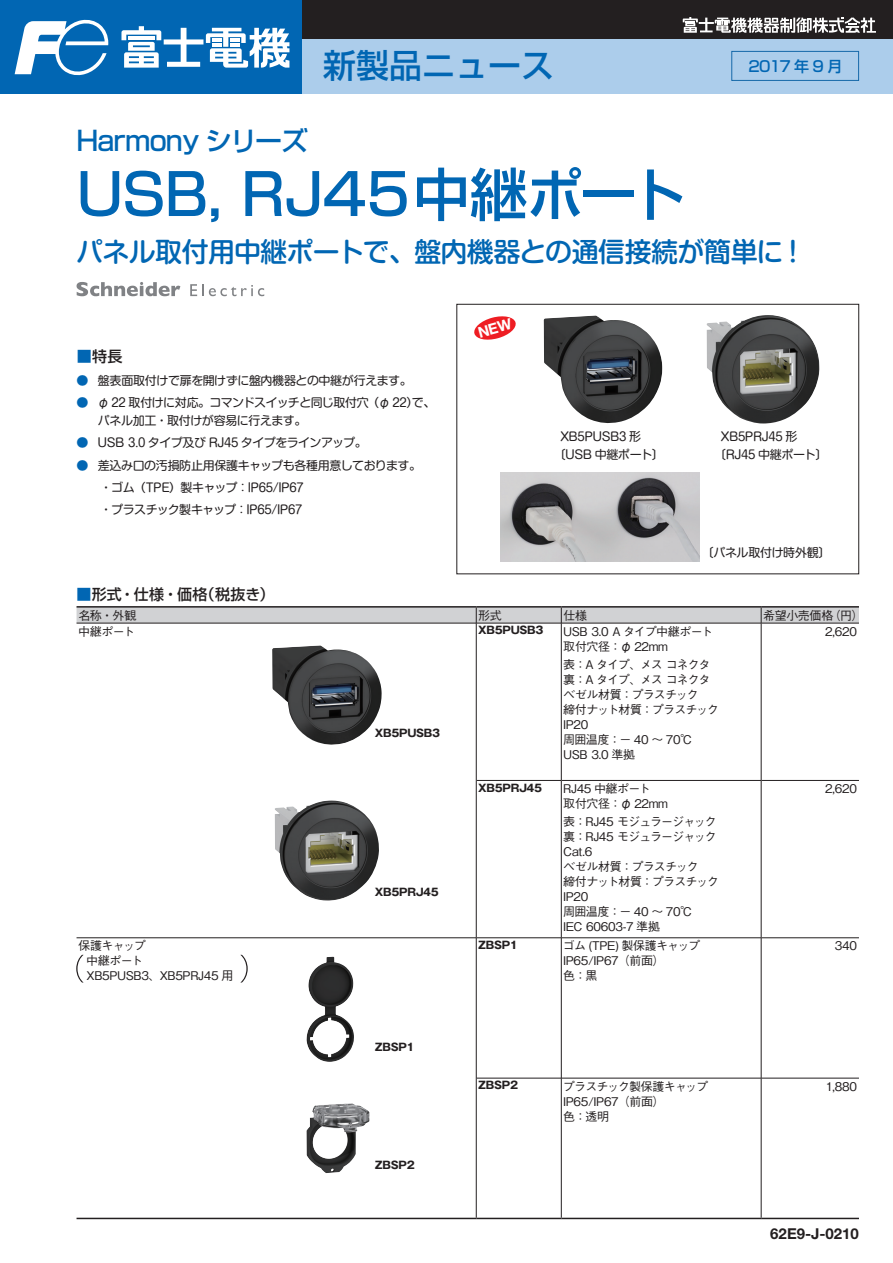
<style>
.page{position:relative;width:893px;height:1263px;background:#fff}
.page>*{position:absolute;margin:0;border:0;box-sizing:border-box;transform-origin:0 0}
.t1{font:500 57px "Shin Go Pro";letter-spacing:-.005em;color:#0166b3}
.t2{font:500 33px "Shin Go Pro";color:#0166b3}
.t3{font:500 27px "Shin M Go Pro";letter-spacing:-.025em;color:#0166b3}
.t4{font:500 27px "Shin Go Pro";letter-spacing:-.03em;color:#0166b3}
.t5{font:500 15px "Shin Go Pro";letter-spacing:.025em;color:#231f20}
.t6{font:700 15px "Helvetica Neue LT";color:#231f20}
.t7{font:500 15px "Shin Go Pro";color:#0166b3}
.t8{font:500 12px/15px "Gothic BBB Pro";letter-spacing:-.04em;color:#231f20}
.t9{font:12px/18px "Shin M Go Pro";letter-spacing:-.035em;color:#231f20}
.t10{font:500 12px/15px "Gothic BBB Pro";letter-spacing:-.075em;color:#231f20}
.t11{font:700 10.5px "Gothic MB101 Pro";letter-spacing:-.03em;color:#231f20}
.s1{color:#0166b3}
.s2{font-family:"Shin M Go Pro";font-weight:400}
</style>
<div class="page">
<div style="left:457px;top:304px;width:402px;height:270px;border:1px solid #231f20"></div>
<div style="left:280px;top:0;width:613px;height:94px;background:#accdeb"></div>
<div style="left:269px;top:0;width:624px;height:38px;background:#231f20"></div>
<div style="left:0;top:0;width:302px;height:94px;background:#0166b3"></div>
<svg style="left:683px;top:17px;width:193px;height:16px"></svg>
<svg style="left:121px;top:26px;width:168px;height:42px"></svg>
<svg style="left:15px;top:19px;width:93px;height:57px"></svg>
<div style="left:731px;top:51px;width:128px;height:30px;border:1px solid #1669a9"></div>
<img style="left:544px;top:316px;width:118px;height:108px">
<img style="left:707px;top:315px;width:113px;height:108px">
<hr style="left:77px;top:623px;width:399px;height:1px;background:#231f20">
<hr style="left:476px;top:623px;width:85px;height:1px;background:#231f20">
<hr style="left:561px;top:623px;width:200px;height:1px;background:#231f20">
<hr style="left:761px;top:623px;width:98px;height:1px;background:#231f20">
<hr style="left:476px;top:780px;width:85px;height:1px;background:#231f20">
<hr style="left:561px;top:780px;width:200px;height:1px;background:#231f20">
<hr style="left:761px;top:780px;width:98px;height:1px;background:#231f20">
<hr style="left:77px;top:937px;width:399px;height:1px;background:#231f20">
<hr style="left:476px;top:937px;width:85px;height:1px;background:#231f20">
<hr style="left:561px;top:937px;width:200px;height:1px;background:#231f20">
<hr style="left:761px;top:937px;width:98px;height:1px;background:#231f20">
<hr style="left:476px;top:1078px;width:85px;height:1px;background:#231f20">
<hr style="left:561px;top:1078px;width:200px;height:1px;background:#231f20">
<hr style="left:761px;top:1078px;width:98px;height:1px;background:#231f20">
<hr style="left:476px;top:623px;width:1px;height:157px;background:#231f20">
<hr style="left:561px;top:623px;width:1px;height:157px;background:#231f20">
<hr style="left:476px;top:780px;width:1px;height:158px;background:#231f20">
<hr style="left:561px;top:780px;width:1px;height:158px;background:#231f20">
<hr style="left:476px;top:938px;width:1px;height:140px;background:#231f20">
<hr style="left:561px;top:938px;width:1px;height:140px;background:#231f20">
<hr style="left:476px;top:1078px;width:1px;height:140px;background:#231f20">
<hr style="left:561px;top:1078px;width:1px;height:140px;background:#231f20">
<hr style="left:77px;top:606px;width:399px;height:2px;background:#231f20">
<hr style="left:476px;top:606px;width:85px;height:2px;background:#231f20">
<hr style="left:561px;top:606px;width:200px;height:2px;background:#231f20">
<hr style="left:761px;top:606px;width:98px;height:2px;background:#231f20">
<svg style="left:77px;top:607px;width:782px;height:16px;background:#c5c6c8"></svg>
<hr style="left:761px;top:623px;width:1px;height:157px;background:#231f20">
<hr style="left:761px;top:780px;width:1px;height:158px;background:#231f20">
<hr style="left:761px;top:938px;width:1px;height:140px;background:#231f20">
<hr style="left:761px;top:1078px;width:1px;height:140px;background:#231f20">
<hr style="left:77px;top:1218px;width:399px;height:1px;background:#231f20">
<hr style="left:476px;top:1218px;width:85px;height:1px;background:#231f20">
<hr style="left:561px;top:1218px;width:200px;height:1px;background:#231f20">
<hr style="left:761px;top:1218px;width:98px;height:1px;background:#231f20">
<svg style="left:76px;top:955px;width:7px;height:27px"></svg>
<svg style="left:240px;top:955px;width:8px;height:27px"></svg>
<img style="left:272px;top:645px;width:110px;height:100px">
<img style="left:275px;top:800px;width:104px;height:101px">
<img style="left:306px;top:957px;width:48px;height:105px">
<img style="left:306px;top:1103px;width:63px;height:70px">
<svg style="left:77px;top:282px;width:103px;height:14px"></svg>
<svg style="left:190px;top:284px;width:74px;height:12px"></svg>
<img style="left:501px;top:473px;width:199px;height:88px">
<svg style="left:474px;top:316px;width:42px;height:24px"></svg>
<h2 class="t2" style="left:323px;top:39px;width:232px">新製品ニュース</h2>
<h3 class="t4" style="left:76px;top:119px;width:233px">Harmony シリーズ</h3>
<h1 class="t1" style="left:77px;top:148px;width:611px">USB, RJ45中継ポート</h1>
<p class="t7" style="left:748px;top:54px;width:95px">2017 年 9 月</p>
<h3 class="t3" style="left:76px;top:230px;width:732px">パネル取付用中継ポートで、盤内機器との通信接続が簡単に！</h3>
<p class="t5" style="left:77px;top:344px;width:47px"><span class="s1">■</span>特長</p>
<p class="t9" style="left:77px;top:370px;width:337px"><span class="s1">●</span> 盤表面取付けで扉を開けずに盤内機器との中継が行えます。</p>
<p class="t9" style="left:98px;top:392px;width:339px;text-indent:-21px"><span class="s1">●</span> φ 22 取付けに対応。コマンドスイッチと同じ取付穴（φ 22）で、パネル加工・取付けが容易に行えます。</p>
<p class="t9" style="left:77px;top:432px;width:292px"><span class="s1">●</span> USB 3.0 タイプ及び RJ45 タイプをラインアップ。</p>
<p class="t9" style="left:89px;top:452px;width:334px;line-height:22.2px;text-indent:-12px"><span class="s1">●</span> 差込み口の汚損防止用保護キャップも各種用意しております。　・ゴム（TPE）製キャップ：IP65/IP67<br>　・プラスチック製キャップ：IP65/IP67</p>
<p class="t9" style="left:554px;top:426px;width:112px;text-indent:7px">XB5PUSB3 形〔USB 中継ポート〕</p>
<p class="t9" style="left:714px;top:426px;width:115px;text-indent:7px">XB5PRJ45 形〔RJ45 中継ポート〕</p>
<p class="t9" style="left:702px;top:542px;width:130px">〔パネル取付け時外観〕</p>
<p class="t5" style="left:77px;top:582px;width:199px"><span class="s1">■</span>形式・仕様・価格（税抜き）</p>
<p class="t8" style="left:78px;top:606px;width:59px">名称・外観</p>
<p class="t8" style="left:478px;top:606px;width:25px">形式</p>
<p class="t8" style="left:563px;top:606px;width:25px">仕様</p>
<p class="t8" style="left:763px;top:606px;width:102px">希望小売価格（円）</p>
<p class="t8" style="left:78px;top:622px;width:58px">中継ポート</p>
<p class="t11" style="left:478px;top:622px;width:67px">XB5PUSB3</p>
<p class="t8" style="left:563px;top:622px;width:151px">USB 3.0 A タイプ中継ポート取付穴径：<span class="s2">φ</span> 22mm</p>
<p class="t10" style="left:563px;top:655px;width:157px">表：A タイプ、メス コネクタ裏：A タイプ、メス コネクタベゼル材質：プラスチック<br>締付ナット材質：プラスチック<br>IP20<br>周囲温度：− 40 〜 70℃<br>USB 3.0 準拠</p>
<p class="t8" style="left:825px;top:622px;width:33px">2,620</p>
<p class="t11" style="left:375px;top:725px;width:67px">XB5PUSB3</p>
<p class="t11" style="left:375px;top:884px;width:65px">XB5PRJ45</p>
<p class="t11" style="left:478px;top:779px;width:65px">XB5PRJ45</p>
<p class="t8" style="left:563px;top:780px;width:106px">RJ45 中継ポート<br>取付穴径：<span class="s2">φ</span> 22mm</p>
<p class="t8" style="left:563px;top:813px;width:157px">表：RJ45 モジュラージャック裏：RJ45 モジュラージャック<br>Cat.6<br>ベゼル材質：プラスチック<br>締付ナット材質：プラスチック<br>IP20<br>周囲温度：− 40 〜 70℃<br>IEC 60603-7 準拠</p>
<p class="t8" style="left:825px;top:780px;width:33px">2,620</p>
<p class="t8" style="left:86px;top:937px;width:149px;text-indent:-8px">保護キャップ<br>中継ポート<br>XB5PUSB3、XB5PRJ45 用</p>
<p class="t11" style="left:478px;top:936px;width:41px">ZBSP1</p>
<p class="t8" style="left:563px;top:937px;width:139px">ゴム (TPE) 製保護キャップ<br>IP65/IP67（前面）<br>色：黒</p>
<p class="t8" style="left:835px;top:937px;width:24px">340</p>
<p class="t11" style="left:375px;top:1038px;width:41px">ZBSP1</p>
<p class="t11" style="left:375px;top:1156px;width:41px">ZBSP2</p>
<p class="t11" style="left:478px;top:1077px;width:41px">ZBSP2</p>
<p class="t8" style="left:563px;top:1077px;width:147px">プラスチック製保護キャップ<br>IP65/IP67（前面）<br>色：透明</p>
<p class="t8" style="left:826px;top:1077px;width:33px">1,880</p>
<p class="t6" style="left:770px;top:1224px;width:90px">62E9-J-0210</p>
</div>
